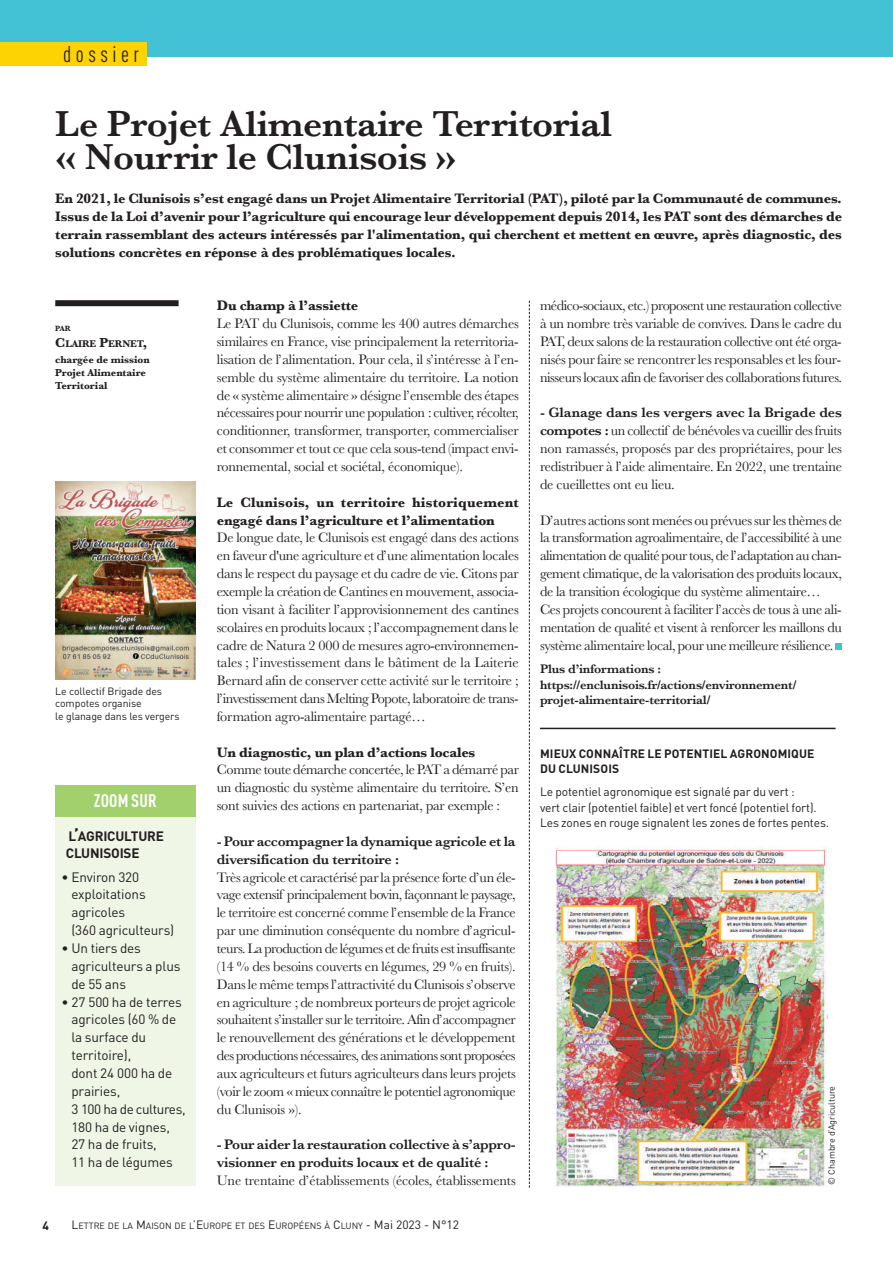
<style>
.page{position:relative;width:893px;height:1263px;background:#fff}
.page>*{position:absolute;margin:0;border:0;box-sizing:border-box;transform-origin:0 0}
.t1{font:600 37.5px/33px "Baskerville";letter-spacing:-.01em;color:#231f20}
.t2{font:condensed 22.5px "DIN Pro";letter-spacing:.2em;color:#231f20}
.t3{font:700 condensed 18px "DIN Pro";letter-spacing:.01em;color:#fff}
.t4{font:14.25px/17.9px "Baskerville";letter-spacing:-.025em;color:#231f20;text-align:justify}
.t5{font:700 14.25px/18px "Baskerville";letter-spacing:-.01em;color:#231f20;text-align:justify}
.t6{font:600 14.25px/17.9px "Baskerville";letter-spacing:-.015em;color:#231f20}
.t7{font:700 14.25px/17.9px "Baskerville";letter-spacing:.01em;color:#231f20}
.t8{font:13.5px/17.9px "DIN Pro";letter-spacing:-.01em;color:#231f20}
.t9{font:700 13.5px/17.1px "DIN Pro";letter-spacing:-.015em;color:#231f20}
.t10{font:600 12.75px/15.1px "Baskerville";letter-spacing:-.015em;color:#231f20}
.t11{font:12px/15.8px "DIN Pro";letter-spacing:-.01em;color:#231f20}
.t12{font:700 12px/15.8px "DIN Pro";letter-spacing:.01em;color:#231f20}
.t13{font:10.5px/12.6px "DIN Pro";letter-spacing:-.01em;color:#231f20}
.t14{font:700 10.5px/13.2px "Baskerville";letter-spacing:-.005em;color:#231f20}
.t15{font:700 10.2px "Baskerville";letter-spacing:-.005em;color:#231f20}
.t16{font:9px "DIN Pro";color:#231f20}
.t17{font:700 7.8px "Baskerville";color:#231f20}
.s1{font-size:13.5px}
.s2{font-size:18px}
.s3{font-size:12px}
.s4{font-weight:600}
</style>
<div class="page">
<div style="left:0;top:0;width:893px;height:56px;background:#42c2d4"></div>
<div style="left:0;top:43px;width:147px;height:23px;background:#fed304"></div>
<svg style="left:836px;top:643px;width:6px;height:6px"></svg>
<div style="left:55px;top:803px;width:140px;height:382px;background:#eff6e6"></div>
<div style="left:55px;top:785px;width:140px;height:32px;background:#a2d06d"></div>
<svg style="left:529px;top:301px;width:1px;height:887px"></svg>
<div style="left:55px;top:300px;width:124px;height:6px;background:#231f20"></div>
<img style="left:55px;top:481px;width:140px;height:199px">
<img style="left:555px;top:847px;width:273px;height:340px">
<hr style="left:540px;top:728px;width:296px;height:1px;background:#231f20">
<h2 class="t2" style="left:63px;top:46px;width:77px">dossier</h2>
<h1 class="t1" style="left:55px;top:107px;width:558px">Le Projet Alimentaire Territorial « Nourrir le Clunisois »</h1>
<p class="t5" style="left:55px;top:190px;width:788px">En 2021, le Clunisois s’est engagé dans un Projet Alimentaire Territorial (PAT), piloté par la Communauté de communes.<br>Issus de la Loi d’avenir pour l’agriculture qui encourage leur développement depuis 2014, les PAT sont des démarches de terrain rassemblant des acteurs intéressés par l'alimentation, qui cherchent et mettent en œuvre, après diagnostic, des solutions concrètes en réponse à des problématiques locales.</p>
<p class="t17" style="left:55px;top:324px;width:17px">PAR</p>
<p class="t15" style="left:55px;top:338px;width:93px"><span class="s1">C</span>LAIRE <span class="s1">P</span>ERNET<span class="s1">,</span></p>
<p class="t14" style="left:55px;top:353px;width:96px">chargée de mission<br>Projet Alimentaire<br>Territorial</p>
<p class="t13" style="left:55px;top:686px;width:126px">Le collectif Brigade des compotes organise<br>le glanage dans les vergers</p>
<p class="t3" style="left:94px;top:790px;width:64px">ZOOM SUR</p>
<p class="t9" style="left:66px;top:829px;width:100px">L<span class="s2">’</span>AGRICULTURE<br>CLUNISOISE</p>
<p class="t8" style="left:71px;top:869px;width:104px;text-indent:-10px">• Environ 320 exploitations agricoles<br>(360 agriculteurs)</p>
<p class="t8" style="left:71px;top:941px;width:111px;text-indent:-10px">• Un tiers des agriculteurs a plus de 55 ans</p>
<p class="t8" style="left:71px;top:994px;width:116px;text-indent:-10px">• 27 500 ha de terres agricoles (60 % de la surface du territoire),<br>dont 24 000 ha de prairies,<br>3 100 ha de cultures,<br>180 ha de vignes,<br>27 ha de fruits,<br>11 ha de légumes</p>
<p class="t5" style="left:217px;top:297px;width:143px">Du champ à l’assiette</p>
<p class="t4" style="left:217px;top:315px;width:304px">Le PAT du Clunisois, comme les 400 autres démarches similaires en France, vise principalement la reterritoria&shy;lisation de l’alimentation. Pour cela, il s’intéresse à l’en&shy;semble du système alimentaire du territoire. La notion de « système alimentaire » désigne l’ensemble des étapes nécessaires pour nourrir une population : cultiver, récolter, conditionner, transformer, transporter, commercialiser et consommer et tout ce que cela sous-tend (impact envi&shy;ronnemental, social et sociétal, économique).</p>
<p class="t7" style="left:217px;top:493px;width:303px">Le Clunisois, un territoire historiquement engagé dans l’agriculture et l’alimentation</p>
<p class="t4" style="left:217px;top:529px;width:304px">De longue date, le Clunisois est engagé dans des actions en faveur d'une agriculture et d’une alimentation locales dans le respect du paysage et du cadre de vie. Citons par exemple la création de Cantines en mouvement, associa&shy;tion visant à faciliter l’approvisionnement des cantines scolaires en produits locaux ; l’accompagnement dans le cadre de Natura 2 000 de mesures agro-environnemen&shy;tales ; l’investissement dans le bâtiment de la Laiterie Bernard afin de conserver cette activité sur le territoire ; l’investissement dans Melting Popote, laboratoire de trans&shy;formation agro-alimentaire partagé…</p>
<p class="t5" style="left:217px;top:743px;width:260px">Un diagnostic, un plan d’actions locales</p>
<p class="t4" style="left:217px;top:761px;width:304px">Comme toute démarche concertée, le PAT a démarré par un diagnostic du système alimentaire du territoire. S’en sont suivies des actions en partenariat, par exemple :</p>
<p class="t6" style="left:217px;top:832px;width:300px">- Pour accompagner la dynamique agricole et la diversification du territoire :</p>
<p class="t4" style="left:217px;top:868px;width:300px">Très agricole et caractérisé par la présence forte d’un éle&shy;vage extensif principalement bovin, façonnant le paysage, le territoire est concerné comme l’ensemble de la France par une diminution conséquente du nombre d’agricul&shy;teurs. La production de légumes et de fruits est insuffisante (14 % des besoins couverts en légumes, 29 % en fruits).<br>Dans le même temps l’attractivité du Clunisois s’observe en agriculture ; de nombreux porteurs de projet agricole souhaitent s’installer sur le territoire. Afin d’accompagner le renouvellement des générations et le développement des productions nécessaires, des animations sont proposées aux agriculteurs et futurs agriculteurs dans leurs projets (voir le zoom « mieux connaître le potentiel agronomique du Clunisois »).</p>
<p class="t6" style="left:217px;top:1136px;width:300px">- Pour aider la restauration collective à s’appro&shy;visionner en produits locaux et de qualité :</p>
<p class="t4" style="left:217px;top:1171px;width:300px">Une trentaine d’établissements (écoles, établissements</p>
<p class="t12" style="left:43px;top:1218px;width:8px">4</p>
<p class="t16" style="left:72px;top:1222px;width:389px"><span class="s3">L</span>ETTRE DE LA <span class="s3">M</span>AISON DE L<span class="s3">’E</span>UROPE ET DES <span class="s3">E</span>UROPÉENS À <span class="s3">C</span>LUNY <span class="s3">- Mai 2023 - N°12</span></p>
<p class="t4" style="left:540px;top:297px;width:303px">médico-sociaux, etc.) proposent une restauration collective à un nombre très variable de convives. Dans le cadre du PAT, deux salons de la restauration collective ont été orga&shy;nisés pour faire se rencontrer les responsables et les four&shy;nisseurs locaux afin de favoriser des collaborations futures.</p>
<p class="t4" style="left:540px;top:404px;width:304px"><span class="s4">- Glanage dans les vergers avec la Bri gade des compotes :</span> un collectif de bénévoles va cueillir des fruits non ramassés, proposés par des propriétaires, pour les redistribuer à l’aide alimentaire. En 2022, une trentaine de cueillettes ont eu lieu.</p>
<p class="t4" style="left:540px;top:511px;width:304px;text-align:left">D’autres actions sont menées ou prévues sur les thèmes de la transformation agroalimentaire, de l’accessibilité à une alimentation de qualité pour tous, de l’adaptation au chan&shy;gement climatique, de la valorisation des produits locaux, de la transition écologique du système alimentaire… Ces projets concourent à faciliter l’accès de tous à une ali&shy;mentation de qualité et visent à renforcer les maillons du système alimentaire local, pour une meilleure résilience.</p>
<p class="t10" style="left:540px;top:662px;width:258px">Plus d’informations : https://enclunisois.fr/actions/environnement/ projet-alimentaire-territorial/</p>
<p class="t12" style="left:540px;top:747px;width:276px">MIEUX CONNAÎTRE LE POTENTIEL AGRONOMIQUE<br>DU CLUNISOIS</p>
<p class="t11" style="left:540px;top:785px;width:291px">Le potentiel agronomique est signalé par du vert :<br>vert clair (potentiel faible) et vert foncé (potentiel fort).<br>Les zones en rouge signalent les zones de fortes pentes.</p>
<p class="t16" style="left:828px;top:1184px;width:100px;rotate:-90deg">© Chambre d’Agriculture</p>
</div>
